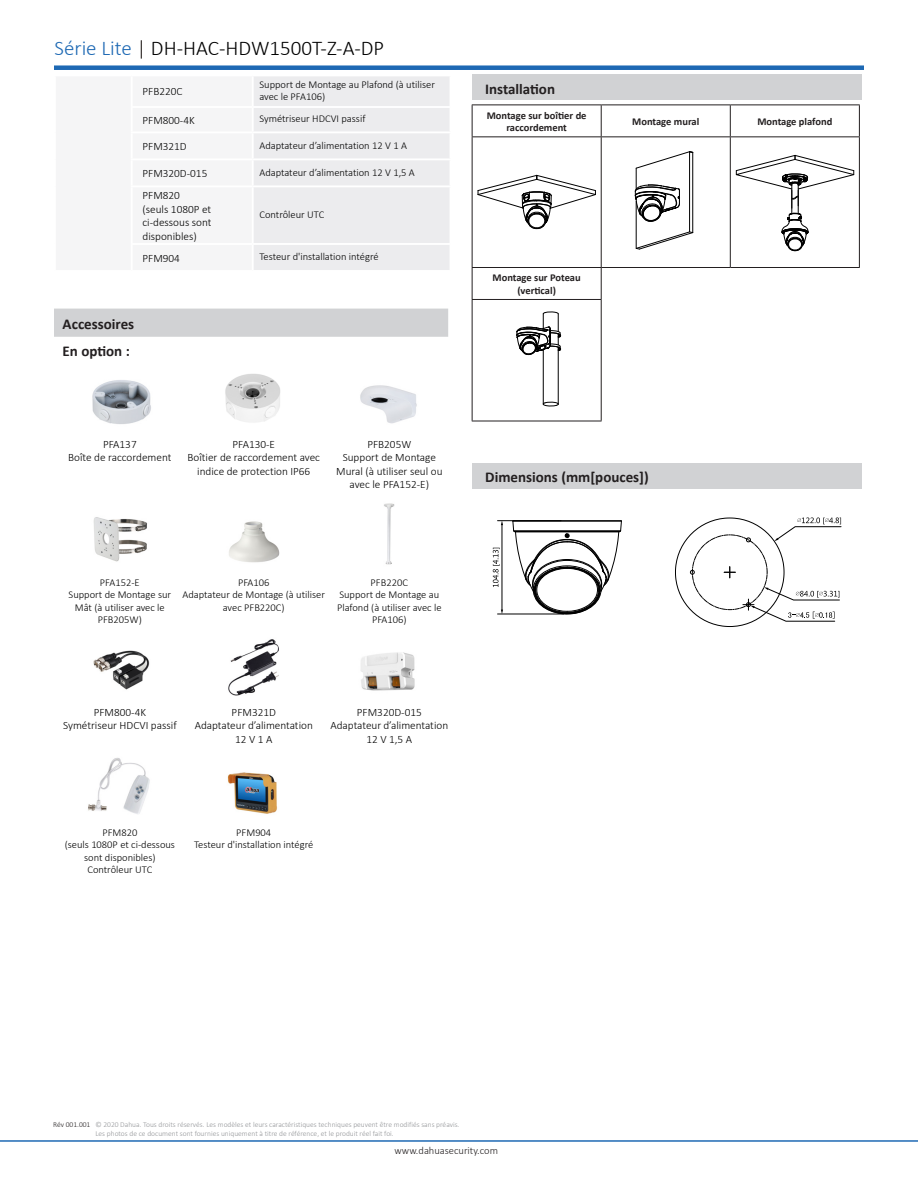
<style>
.page{position:relative;width:918px;height:1188px;background:#fff}
.page>*{position:absolute;margin:0;border:0;box-sizing:border-box;transform-origin:0 0}
.t1{font:300 21px "Calibri";color:#000}
.t2{font:700 15px "Calibri";color:#231f20}
.表格正文{font:300 11.25px/13.5px "Calibri";color:#000;text-align:center}
.表格内标题{font:300 11.25px/13.5px "Calibri";color:#000;text-align:justify}
.表格正文-2{font:300 10.5px/12.6px "Calibri";color:#000;text-align:center}
.Table_2{font:700 10.5px/12.6px "Calibri";color:#231f20;text-align:center}
.t3{font:300 10.5px "Calibri";color:#231f20}
.t4{font:300 7.5px "Calibri";color:#939598}
.t5{font:300 7.5px "Calibri";color:#231f20}
.s1{color:#1e69b4}
.s2{color:#1b1513}
</style>
<div class="page">
<hr style="left:0;top:1140px;width:918px;height:2px;background:#1e69b4">
<div style="left:54px;top:65px;width:810px;height:5px;background:#1e69b4"></div>
<div style="left:254px;top:76px;width:196px;height:194px;background:#ececee"></div>
<div style="left:54px;top:309px;width:394px;height:28px;background:#d1d2d4"></div>
<img style="left:92px;top:380px;width:59px;height:44px">
<img style="left:225px;top:374px;width:55px;height:48px">
<img style="left:360px;top:385px;width:57px;height:39px">
<img style="left:93px;top:517px;width:54px;height:45px">
<img style="left:229px;top:521px;width:51px;height:42px">
<img style="left:384px;top:503px;width:11px;height:62px">
<img style="left:93px;top:650px;width:57px;height:40px">
<img style="left:228px;top:639px;width:51px;height:57px">
<img style="left:360px;top:652px;width:55px;height:39px">
<img style="left:88px;top:758px;width:62px;height:56px">
<img style="left:227px;top:772px;width:50px;height:42px">
<div style="left:472px;top:75px;width:389px;height:25px;background:#d1d2d4"></div>
<hr style="left:472px;top:105px;width:129px;height:1px;background:#231f20">
<hr style="left:472px;top:105px;width:1px;height:31px;background:#231f20">
<hr style="left:472px;top:136px;width:129px;height:1px;background:#231f20">
<hr style="left:472px;top:137px;width:1px;height:130px;background:#231f20">
<hr style="left:472px;top:267px;width:129px;height:1px;background:#231f20">
<hr style="left:472px;top:268px;width:1px;height:31px;background:#231f20">
<hr style="left:472px;top:299px;width:130px;height:1px;background:#231f20">
<hr style="left:472px;top:300px;width:1px;height:121px;background:#231f20">
<hr style="left:472px;top:421px;width:130px;height:1px;background:#231f20">
<hr style="left:601px;top:105px;width:129px;height:1px;background:#231f20">
<hr style="left:601px;top:105px;width:1px;height:31px;background:#231f20">
<hr style="left:601px;top:136px;width:129px;height:1px;background:#231f20">
<hr style="left:601px;top:137px;width:1px;height:130px;background:#231f20">
<hr style="left:601px;top:268px;width:1px;height:31px;background:#231f20">
<hr style="left:601px;top:300px;width:1px;height:121px;background:#231f20">
<hr style="left:601px;top:267px;width:129px;height:1px;background:#231f20">
<hr style="left:730px;top:105px;width:130px;height:1px;background:#231f20">
<hr style="left:730px;top:105px;width:1px;height:31px;background:#231f20">
<hr style="left:859px;top:105px;width:1px;height:31px;background:#231f20">
<hr style="left:730px;top:136px;width:130px;height:1px;background:#231f20">
<hr style="left:730px;top:137px;width:1px;height:130px;background:#231f20">
<hr style="left:859px;top:137px;width:1px;height:130px;background:#231f20">
<hr style="left:730px;top:267px;width:130px;height:1px;background:#231f20">
<svg style="left:477px;top:174px;width:119px;height:56px"></svg>
<svg style="left:634px;top:151px;width:60px;height:99px"></svg>
<svg style="left:735px;top:154px;width:119px;height:98px"></svg>
<svg style="left:516px;top:311px;width:46px;height:96px"></svg>
<div style="left:472px;top:463px;width:389px;height:26px;background:#d1d2d4"></div>
<svg style="left:675px;top:517px;width:166px;height:110px"></svg>
<hr style="left:513px;top:520px;width:108px;height:1px;background:#000">
<svg style="left:513px;top:521px;width:109px;height:94px"></svg>
<hr style="left:498px;top:520px;width:63px;height:1px;background:#000">
<hr style="left:498px;top:614px;width:66px;height:1px;background:#000">
<hr style="left:502px;top:525px;width:1px;height:85px;background:#000">
<svg style="left:493px;top:548px;width:7px;height:39px"></svg>
<p class="t1" style="left:55px;top:35px;width:331px"><span class="s1">Série Lite</span> <span class="s2">|</span> DH-HAC-HDW1500T-Z-A-DP</p>
<p class="表格内标题" style="left:142px;top:85px;width:42px">PFB220C</p>
<p class="表格正文-2" style="left:259px;top:78px;width:177px;text-align:left">Support de Montage au Plafond (à utiliser avec le PFA106)</p>
<p class="表格内标题" style="left:142px;top:113px;width:54px">PFM800-4K</p>
<p class="表格正文-2" style="left:259px;top:113px;width:108px">Symétriseur HDCVI passif</p>
<p class="表格内标题" style="left:142px;top:140px;width:46px">PFM321D</p>
<p class="表格正文-2" style="left:259px;top:139px;width:149px">Adaptateur d’alimentation 12 V 1 A</p>
<p class="表格内标题" style="left:142px;top:167px;width:66px">PFM320D-015</p>
<p class="表格正文-2" style="left:259px;top:166px;width:157px">Adaptateur d’alimentation 12 V 1,5 A</p>
<p class="表格内标题" style="left:142px;top:189px;width:39px">PFM820</p>
<p class="表格内标题" style="left:142px;top:202px;width:71px">(seuls 1080P et ci-dessous sont disponibles)</p>
<p class="表格正文-2" style="left:259px;top:208px;width:66px">Contrôleur UTC</p>
<p class="表格内标题" style="left:142px;top:251px;width:39px">PFM904</p>
<p class="表格正文-2" style="left:259px;top:250px;width:121px">Testeur d'installation intégré</p>
<p class="t2" style="left:63px;top:314px;width:73px">Accessoires</p>
<p class="t2" style="left:63px;top:341px;width:69px">En option :</p>
<p class="表格正文" style="left:103px;top:437px;width:35px">PFA137</p>
<p class="表格正文" style="left:68px;top:451px;width:105px">Boîte de raccordement</p>
<p class="表格正文" style="left:232px;top:437px;width:44px">PFA130-E</p>
<p class="表格正文" style="left:188px;top:451px;width:134px">Boîtier de raccordement avec indice de protection IP66</p>
<p class="表格正文" style="left:367px;top:437px;width:45px">PFB205W</p>
<p class="表格正文" style="left:336px;top:451px;width:108px">Support de Montage<br>Mural (à utiliser seul ou avec le PFA152-E)</p>
<p class="表格正文-2" style="left:100px;top:576px;width:41px">PFA152-E</p>
<p class="表格正文-2" style="left:69px;top:588px;width:104px">Support de Montage sur<br>Mât (à utiliser avec le<br>PFB205W)</p>
<p class="表格正文-2" style="left:238px;top:576px;width:33px">PFA106</p>
<p class="表格正文-2" style="left:183px;top:588px;width:144px">Adaptateur de Montage (à utiliser avec PFB220C)</p>
<p class="表格正文-2" style="left:371px;top:576px;width:39px">PFB220C</p>
<p class="表格正文-2" style="left:337px;top:588px;width:106px">Support de Montage au<br>Plafond (à utiliser avec le<br>PFA106)</p>
<p class="表格正文" style="left:94px;top:705px;width:54px">PFM800-4K</p>
<p class="表格正文" style="left:63px;top:719px;width:115px">Symétriseur HDCVI passif</p>
<p class="表格正文" style="left:232px;top:705px;width:46px">PFM321D</p>
<p class="表格正文" style="left:195px;top:719px;width:120px">Adaptateur d’alimentation<br>12V 1A</p>
<p class="表格正文" style="left:357px;top:705px;width:66px">PFM320D-015</p>
<p class="表格正文" style="left:330px;top:719px;width:119px">Adaptateur d’alimentation<br>12 V 1,5 A</p>
<p class="表格正文-2" style="left:102px;top:826px;width:37px">PFM820</p>
<p class="表格正文-2" style="left:65px;top:838px;width:112px">(seuls 1080P et ci-dessous sont disponibles)</p>
<p class="表格正文-2" style="left:87px;top:863px;width:66px">Contrôleur UTC</p>
<p class="表格正文-2" style="left:236px;top:826px;width:37px">PFM904</p>
<p class="表格正文-2" style="left:194px;top:838px;width:121px">Testeur d'installation intégré</p>
<p class="t2" style="left:485px;top:79px;width:71px">Installation</p>
<p class="Table_2" style="left:487px;top:109px;width:101px">Montage sur boîtier de raccordement</p>
<p class="Table_2" style="left:632px;top:115px;width:69px">Montage mural</p>
<p class="Table_2" style="left:757px;top:115px;width:77px">Montage plafond</p>
<p class="Table_2" style="left:493px;top:272px;width:90px">Montage sur Poteau (vertical)</p>
<p class="t2" style="left:485px;top:467px;width:165px">Dimensions (mm[pouces])</p>
<p class="t5" style="left:53px;top:1120px;width:39px">Rév 001.001</p>
<p class="t4" style="left:95px;top:1120px;width:366px">© 2020 Dahua. Tous droits réservés. Les modèles et leurs caractéristiques techniques peuvent être modifiés sans préavis.</p>
<p class="t4" style="left:95px;top:1129px;width:300px">Les photos de ce document sont fournies uniquement à titre de référence, et le produit réel fait foi.</p>
<p class="t3" style="left:395px;top:1144px;width:105px">www.dahuasecurity.com</p>
</div>
